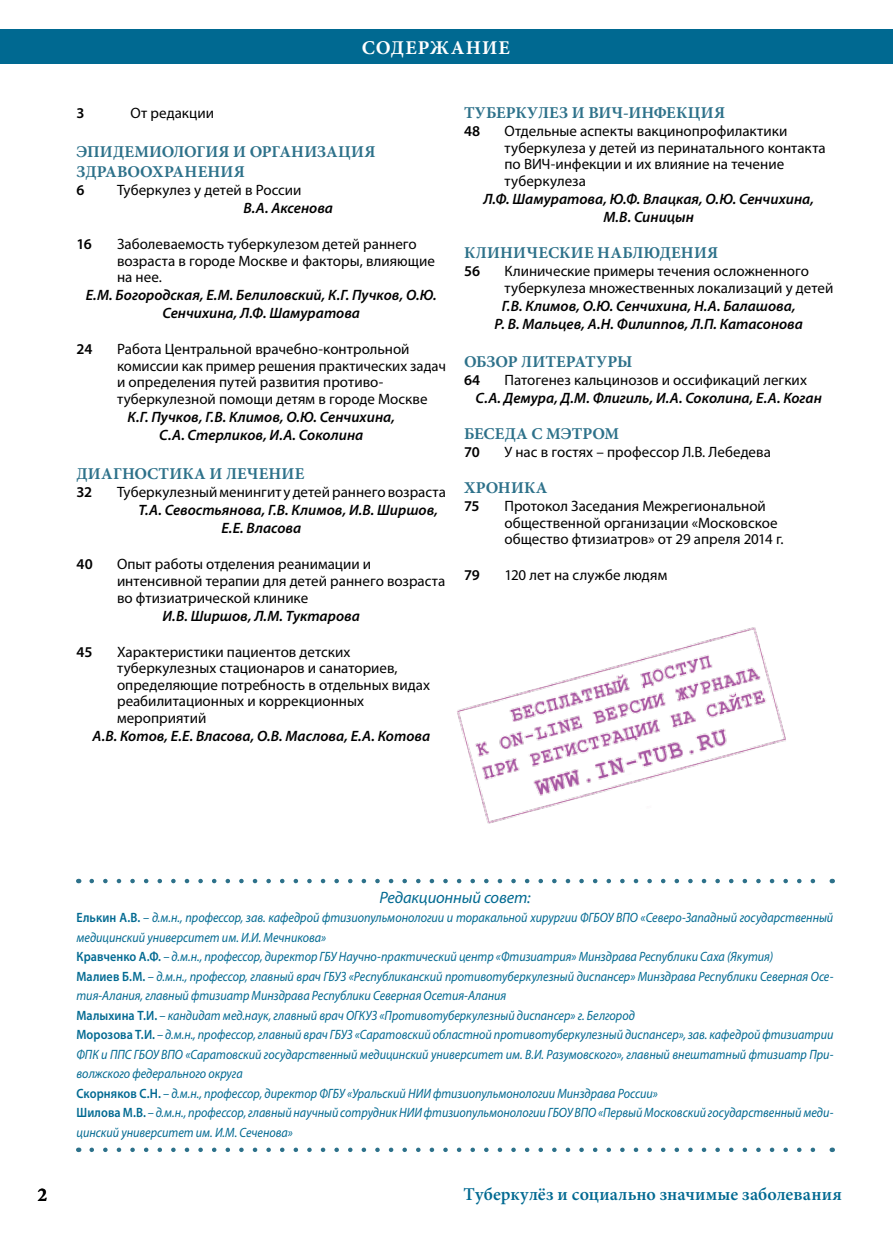
<style>
.page{position:relative;width:893px;height:1234px;background:#fff}
.page>*{position:absolute;margin:0;border:0;box-sizing:border-box;transform-origin:0 0}
.t1{font:700 19.5px "Minion Pro";letter-spacing:.055em;color:#fff}
.t2{font:700 19.5px "Minion Pro";color:#000}
.t3{font:600 18px "Minion Pro";letter-spacing:.01em;color:#006991}
.t4{font:700 16.5px/19.8px "Minion Pro";letter-spacing:.01em;color:#2d718a}
.t5{font:italic 16.5px "Myriad Pro";letter-spacing:-.01em;color:#006991}
.t6{font:15px/16.5px "Myriad Pro";color:#000}
.t7{font:italic 600 15px/18px "Myriad Pro";color:#000;text-align:center}
.t8{font:600 15px "Myriad Pro";letter-spacing:-.015em;color:#000}
.t9{font:italic 13.5px/19.5px "Myriad Pro";color:#006991;scale:.9 1}
.s1{font-weight:600;font-style:normal}
</style>
<div class="page">
<div style="left:0;top:30px;width:893px;height:34px;background:#006991"></div>
<svg style="left:92px;top:878px;width:724px;height:5px"></svg>
<svg style="left:92px;top:1147px;width:724px;height:4px"></svg>
<img style="left:457px;top:627px;width:329px;height:197px">
<h1 class="t1" style="left:362px;top:34px;width:150px">СОДЕРЖАНИЕ</h1>
<p class="t8" style="left:77px;top:103px;width:10px">3</p>
<p class="t6" style="left:131px;top:104px;width:85px">От редакции</p>
<p class="t4" style="left:77px;top:142px;width:300px">ЭПИДЕМИОЛОГИЯ И ОРГАНИЗАЦИЯ<br>ЗДРАВООХРАНЕНИЯ</p>
<p class="t8" style="left:77px;top:180px;width:10px">6</p>
<p class="t6" style="left:117px;top:181px;width:186px">Туберкулез у детей в России</p>
<p class="t7" style="left:243px;top:199px;width:91px">В.А. Аксенова</p>
<p class="t8" style="left:77px;top:234px;width:17px">16</p>
<p class="t6" style="left:117px;top:235px;width:319px">Заболеваемость туберкулезом детей раннего возраста в городе Москве и факторы, влияющие на нее.</p>
<p class="t7" style="left:86px;top:286px;width:353px">Е.М. Богородская, Е.М. Белиловский, К.Г. Пучков, О.Ю.<br>Сенчихина, Л.Ф. Шамуратова</p>
<p class="t8" style="left:77px;top:339px;width:17px">24</p>
<p class="t6" style="left:117px;top:340px;width:330px">Работа Центральной врачебно-контрольной комиссии как пример решения практических задач и определения путей развития противо&shy;туберкулезной помощи детям в городе Москве</p>
<p class="t7" style="left:128px;top:407px;width:269px">К.Г. Пучков, Г.В. Климов, О.Ю. Сенчихина,<br>С.А. Стерликов, И.А. Соколина</p>
<p class="t4" style="left:77px;top:464px;width:229px">ДИАГНОСТИКА И ЛЕЧЕНИЕ</p>
<p class="t8" style="left:77px;top:482px;width:17px">32</p>
<p class="t6" style="left:117px;top:484px;width:330px">Туберкулезный менингит у детей раннего возраста</p>
<p class="t7" style="left:221px;top:501px;width:218px;text-align:left;text-indent:-83px">Т.А. Севостьянова, Г.В. Климов, И.В. Ширшов,<br>Е.Е. Власова</p>
<p class="t8" style="left:77px;top:554px;width:18px">40</p>
<p class="t6" style="left:117px;top:556px;width:330px">Опыт работы отделения реанимации и интенсивной терапии для детей раннего возраста во фтизиатрической клинике</p>
<p class="t7" style="left:163px;top:606px;width:199px">И.В. Ширшов, Л.М. Туктарова</p>
<p class="t8" style="left:77px;top:641px;width:17px">45</p>
<p class="t6" style="left:117px;top:643px;width:315px">Характеристики пациентов детских туберкулезных стационаров и санаториев, определяющие потребность в отдельных видах реабилитационных и коррекционных мероприятий</p>
<p class="t7" style="left:92px;top:726px;width:339px">А.В. Котов, Е.Е. Власова, О.В. Маслова, Е.А. Котова</p>
<p class="t4" style="left:464px;top:103px;width:263px">ТУБЕРКУЛЕЗ И ВИЧ-ИНФЕКЦИЯ</p>
<p class="t8" style="left:464px;top:122px;width:18px">48</p>
<p class="t6" style="left:504px;top:123px;width:323px">Отдельные аспекты вакцинопрофилактики туберкулеза у детей из перинатального контакта по ВИЧ-инфекции и их влияние на течение туберкулеза</p>
<p class="t7" style="left:483px;top:189px;width:332px">Л.Ф. Шамуратова, Ю.Ф. Влацкая, О.Ю. Сенчихина,<br>М.В. Синицын</p>
<p class="t4" style="left:464px;top:243px;width:256px">КЛИНИЧЕСКИЕ НАБЛЮДЕНИЯ</p>
<p class="t8" style="left:464px;top:262px;width:18px">56</p>
<p class="t6" style="left:504px;top:263px;width:330px">Клинические примеры течения осложненного туберкулеза множественных локализаций у детей</p>
<p class="t7" style="left:494px;top:296px;width:310px">Г.В. Климов, О.Ю. Сенчихина, Н.А. Балашова,<br>Р. В. Мальцев, А.Н. Филиппов, Л.П. Катасонова</p>
<p class="t4" style="left:464px;top:351px;width:170px">ОБЗОР ЛИТЕРАТУРЫ</p>
<p class="t8" style="left:464px;top:370px;width:18px">64</p>
<p class="t6" style="left:504px;top:371px;width:304px">Патогенез кальцинозов и оссификаций легких</p>
<p class="t7" style="left:476px;top:388px;width:348px">С.А. Демура, Д.М. Флигиль, И.А. Соколина, Е.А. Коган</p>
<p class="t4" style="left:464px;top:423px;width:157px">БЕСЕДА С МЭТРОМ</p>
<p class="t8" style="left:464px;top:442px;width:17px">70</p>
<p class="t6" style="left:504px;top:443px;width:268px">У нас в гостях – профессор Л.В. Лебедева</p>
<p class="t4" style="left:464px;top:478px;width:85px">ХРОНИКА</p>
<p class="t8" style="left:464px;top:496px;width:17px">75</p>
<p class="t6" style="left:504px;top:497px;width:281px">Протокол Заседания Межрегиональной общественной организации «Московское общество фтизиатров» от 29 апреля 2014 г.</p>
<p class="t8" style="left:464px;top:565px;width:17px">79</p>
<p class="t6" style="left:504px;top:566px;width:164px">120 лет на службе людям</p>
<p class="t5" style="left:379px;top:886px;width:153px">Редакционный совет:</p>
<p class="t9" style="left:77px;top:907px;width:842px"><span class="s1">Елькин А.В.</span> – д.м.н., профессор, зав. кафедрой фтизиопульмонологии и торакальной хирургии ФГБОУ ВПО «Северо-Западный государственный медицинский университет им. И.И. Мечникова»<br><span class="s1">Кравченко А.Ф.</span> – д.м.н., профессор, директор ГБУ Научно-практический центр «Фтизиатрия» Минздрава Республики Саха (Якутия)<br><span class="s1">Малиев Б.М.</span> – д.м.н., профессор, главный врач ГБУЗ «Республиканский противотуберкулезный диспансер» Минздрава Республики Северная Осе&shy;тия-Алания, главный фтизиатр Минздрава Республики Северная Осетия-Алания<br><span class="s1">Малыхина Т.И.</span> – кандидат мед.наук, главный врач ОГКУЗ «Противотуберкулезный диспансер» г. Белгород<br><span class="s1">Морозова Т.И.</span> – д.м.н., профессор, главный врач ГБУЗ «Саратовский областной противотуберкулезный диспансер», зав. кафедрой фтизиатрии ФПК и ППС ГБОУ ВПО «Саратовский государственный медицинский университет им. В.И. Разумовского», главный внештатный фтизиатр При&shy;волжского федерального округа<br><span class="s1">Скорняков С.Н.</span> – д.м.н., профессор, директор ФГБУ «Уральский НИИ фтизиопульмонологии Минздрава России»<br><span class="s1">Шилова М.В.</span> – д.м.н., профессор, главный научный сотрудник НИИ фтизиопульмонологии ГБОУ ВПО «Первый Московский государственный меди&shy;цинский университет им. И.М. Сеченова»</p>
<h1 class="t2" style="left:38px;top:1180px;width:11px">2</h1>
<h2 class="t3" style="left:463px;top:1181px;width:380px">Туберкулёз и социально значимые заболевания</h2>
</div>
